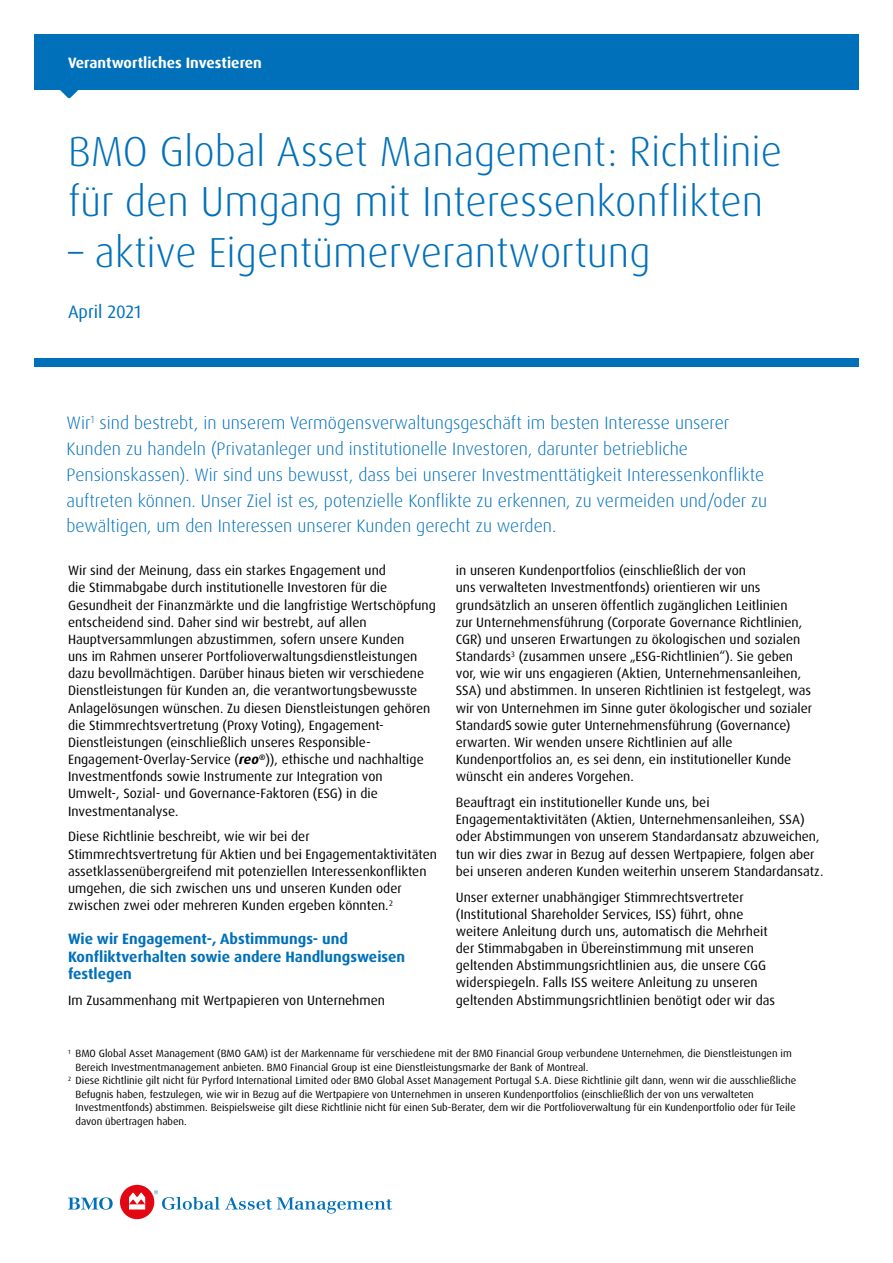
<style>
.page{position:relative;width:893px;height:1263px;background:#fff}
.page>*{position:absolute;margin:0;border:0;box-sizing:border-box;transform-origin:0 0}
.t1{font:300 42px/50.4px "Dax Pro";color:#0070ba}
.t2{font:300 18px/25.8px "Dax Pro";color:#0070ba}
.t3{font:18px "Dax Pro";color:#0070ba}
.t4{font:700 15px/17.1px "Dax Pro";color:#0070ba}
.t5{font:700 15px "Dax Pro";color:#fff}
.t6{font:13.5px/17.1px "Dax Pro";color:#000}
.t7{font:10.5px "Dax Pro";color:#000}
.s1{font-weight:700;font-style:italic}
</style>
<div class="page">
<svg style="left:68px;top:1197px;width:45px;height:13px"></svg>
<div style="left:120px;top:1185px;width:34px;height:34px;background:#e30613;border-radius:50%"></div>
<svg style="left:129px;top:1192px;width:16px;height:17px"></svg>
<svg style="left:154px;top:1190px;width:238px;height:23px"></svg>
<div style="left:34px;top:358px;width:825px;height:8px;background:#0070ba"></div>
<div style="left:34px;top:34px;width:825px;height:56px;background:#0070ba"></div>
<svg style="left:60px;top:90px;width:18px;height:8px"></svg>
<p class="t5" style="left:68px;top:53px;width:195px">Verantwortliches Investieren</p>
<h1 class="t1" style="left:68px;top:126px;width:716px">BMO Global Asset Management: Richtlinie für den Umgang mit Interessenkonflikten</h1>
<h1 class="t1" style="left:68px;top:227px;width:584px">– aktive Eigentümerverantwortung</h1>
<h2 class="t3" style="left:68px;top:300px;width:75px">April 2021</h2>
<p class="t2" style="left:67px;top:410px;width:702px">Wir<sup>1</sup> sind bestrebt, in unserem Vermögensverwaltungsgeschäft im besten Interesse unserer Kunden zu handeln (Privatanleger und institutionelle Investoren, darunter betriebliche Pensionskassen). Wir sind uns bewusst, dass bei unserer Investmenttätigkeit Interessenkonflikte auftreten können. Unser Ziel ist es, potenzielle Konflikte zu erkennen, zu vermeiden und/oder zu bewältigen, um den Interessen unserer Kunden gerecht zu werden.</p>
<p class="t6" style="left:68px;top:562px;width:369px">Wir sind der Meinung, dass ein starkes Engagement und<br>die Stimmabgabe durch institutionelle Investoren für die Gesundheit der Finanzmärkte und die langfristige Wertschöpfung entscheidend sind. Daher sind wir bestrebt, auf allen Hauptversammlungen abzustimmen, sofern unsere Kunden<br>uns im Rahmen unserer Portfolioverwaltungsdienstleistungen dazu bevollmächtigen. Darüber hinaus bieten wir verschiedene Dienstleistungen für Kunden an, die verantwortungsbewusste Anlagelösungen wünschen. Zu diesen Dienstleistungen gehören die Stimmrechtsvertretung (Proxy Voting), Engagement-Dienstleistungen (einschließlich unseres Responsible-Engagement-Overlay-Service (<span class="s1">reo</span><sup>®</sup>)), ethische und nachhaltige Investmentfonds sowie Instrumente zur Integration von Umwelt-, Sozial- und Governance-Faktoren (ESG) in die Investmentanalyse.</p>
<p class="t6" style="left:68px;top:828px;width:371px">Diese Richtlinie beschreibt, wie wir bei der Stimmrechtsvertretung für Aktien und bei Engagementaktivitäten assetklassenübergreifend mit potenziellen Interessenkonflikten umgehen, die sich zwischen uns und unseren Kunden oder zwischen zwei oder mehreren Kunden ergeben könnten.<sup>2</sup></p>
<p class="t4" style="left:68px;top:931px;width:339px">Wie wir Engagement-, Abstimmungs- und<br>Konfliktverhalten sowie andere Handlungsweisen festlegen</p>
<p class="t6" style="left:68px;top:991px;width:319px">Im Zusammenhang mit Wertpapieren von Unternehmen</p>
<p class="t6" style="left:456px;top:562px;width:358px">in unseren Kundenportfolios (einschließlich der von<br>uns verwalteten Investmentfonds) orientieren wir uns grundsätzlich an unseren öffentlich zugänglichen Leitlinien<br>zur Unternehmensführung (Corporate Governance Richtlinien, CGR) und unseren Erwartungen zu ökologischen und sozialen Standards<sup>3</sup> (zusammen unsere „ESG-Richtlinien“). Sie geben vor, wie wir uns engagieren (Aktien, Unternehmensanleihen, SSA) und abstimmen. In unseren Richtlinien ist festgelegt, was wir von Unternehmen im Sinne guter ökologischer und sozialer StandardS sowie guter Unternehmensführung (Governance) erwarten. Wir wenden unsere Richtlinien auf alle Kundenportfolios an, es sei denn, ein institutioneller Kunde wünscht ein anderes Vorgehen.</p>
<p class="t6" style="left:456px;top:794px;width:369px">Beauftragt ein institutioneller Kunde uns, bei Engagementaktivitäten (Aktien, Unternehmensanleihen, SSA) oder Abstimmungen von unserem Standardansatz abzuweichen, tun wir dies zwar in Bezug auf dessen Wertpapiere, folgen aber bei unseren anderen Kunden weiterhin unserem Standardansatz.</p>
<p class="t6" style="left:456px;top:888px;width:321px">Unser externer unabhängiger Stimmrechtsvertreter (Institutional Shareholder Services, ISS) führt, ohne weitere Anleitung durch uns, automatisch die Mehrheit der Stimmabgaben in Übereinstimmung mit unseren geltenden Abstimmungsrichtlinien aus, die unsere CGG widerspiegeln. Falls ISS weitere Anleitung zu unseren geltenden Abstimmungsrichtlinien benötigt oder wir das</p>
<p class="t7" style="left:68px;top:1047px;width:725px"><sup>1</sup> BMO Global Asset Management (BMO GAM) ist der Markenname für verschiedene mit der BMO Financial Group verbundene Unternehmen, die Dienstleistungen im</p>
<p class="t7" style="left:76px;top:1060px;width:514px">Bereich Investmentmanagement anbieten. BMO Financial Group ist eine Dienstleistungsmarke der Bank of Montreal.</p>
<p class="t7" style="left:68px;top:1074px;width:730px"><sup>2</sup> Diese Richtlinie gilt nicht für Pyrford International Limited oder BMO Global Asset Management Portugal S.A. Diese Richtlinie gilt dann, wenn wir die ausschließliche</p>
<p class="t7" style="left:76px;top:1087px;width:680px">Befugnis haben, festzulegen, wie wir in Bezug auf die Wertpapiere von Unternehmen in unseren Kundenportfolios (einschließlich der von uns verwalteten</p>
<p class="t7" style="left:76px;top:1101px;width:722px">Investmentfonds) abstimmen. Beispielsweise gilt diese Richtlinie nicht für einen Sub-Berater, dem wir die Portfolioverwaltung für ein Kundenportfolio oder für Teile</p>
<p class="t7" style="left:76px;top:1114px;width:113px">davon übertragen haben.</p>
</div>
